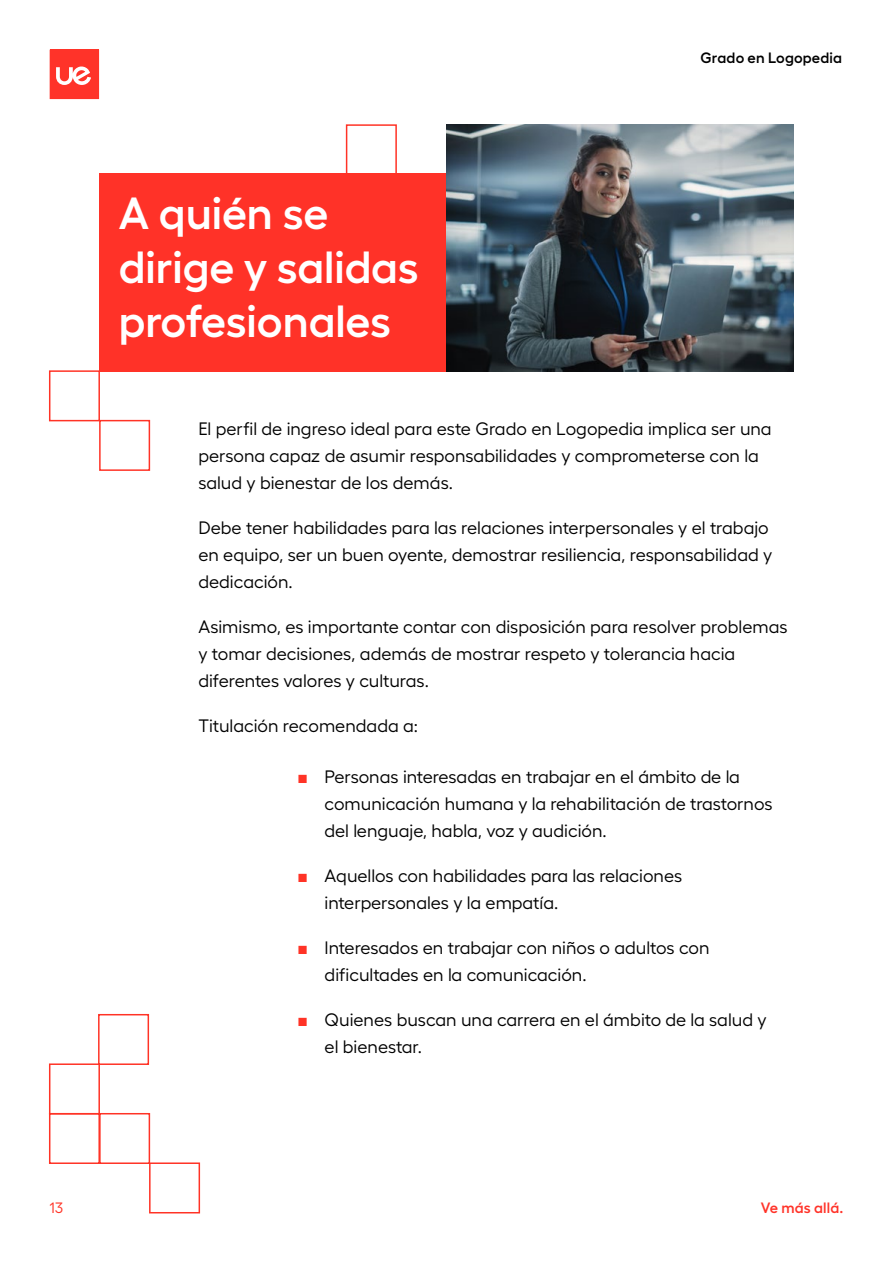
<style>
.page{position:relative;width:893px;height:1263px;background:#fff}
.page>*{position:absolute;margin:0;border:0;box-sizing:border-box;transform-origin:0 0}
.t1{font:600 45px/54px "Hellix";color:#fff}
.t2{font:18px/27px "Hellix";color:#000}
.t3{font:600 15px "Hellix";letter-spacing:.01em;color:#000}
.t4{font:600 15px "Hellix";letter-spacing:.01em;color:#ff3329}
.t5{font:15px "Hellix";color:#ff3326}
.s1{font-family:"ABC Normal";font-size:12px;color:#ff3326}
</style>
<div class="page">
<svg style="left:50px;top:50px;width:49px;height:49px;background:#ff4f47"></svg>
<div style="left:99px;top:174px;width:347px;height:198px;background:#ff3228"></div>
<img style="left:446px;top:124px;width:348px;height:248px">
<svg style="left:49px;top:370px;width:102px;height:101px"></svg>
<svg style="left:48px;top:1014px;width:153px;height:200px"></svg>
<svg style="left:345px;top:124px;width:53px;height:50px"></svg>
<h1 class="t1" style="left:119px;top:181px;width:302px">A quién se dirige y salidas profesionales</h1>
<p class="t3" style="left:701px;top:46px;width:143px">Grado en Logopedia</p>
<p class="t2" style="left:198px;top:413px;width:575px">El perfil de ingreso ideal para este Grado en Logopedia implica ser una persona capaz de asumir responsabilidades y comprometerse con la salud y bienestar de los demás.</p>
<p class="t2" style="left:198px;top:512px;width:575px">Debe tener habilidades para las relaciones interpersonales y el trabajo en equipo, ser un buen oyente, demostrar resiliencia, responsabilidad y dedicación.</p>
<p class="t2" style="left:198px;top:611px;width:591px">Asimismo, es importante contar con disposición para resolver problemas y tomar decisiones, además de mostrar respeto y tolerancia hacia diferentes valores y culturas.</p>
<p class="t2" style="left:198px;top:710px;width:221px">Titulación recomendada a:</p>
<p class="t2" style="left:325px;top:761px;width:450px;text-indent:-27px"><span class="s1">■</span> Personas interesadas en trabajar en el ámbito de la comunicación humana y la rehabilitación de trastornos del lenguaje, habla, voz y audición.</p>
<p class="t2" style="left:325px;top:860px;width:359px;text-indent:-27px"><span class="s1">■</span> Aquellos con habilidades para las relaciones interpersonales y la empatía.</p>
<p class="t2" style="left:325px;top:932px;width:386px;text-indent:-27px"><span class="s1">■</span> Interesados en trabajar con niños o adultos con dificultades en la comunicación.</p>
<p class="t2" style="left:325px;top:1004px;width:443px;text-indent:-27px"><span class="s1">■</span> Quienes buscan una carrera en el ámbito de la salud y el bienestar.</p>
<p class="t5" style="left:50px;top:1197px;width:15px">13</p>
<p class="t4" style="left:761px;top:1196px;width:84px">Ve más allá.</p>
</div>
